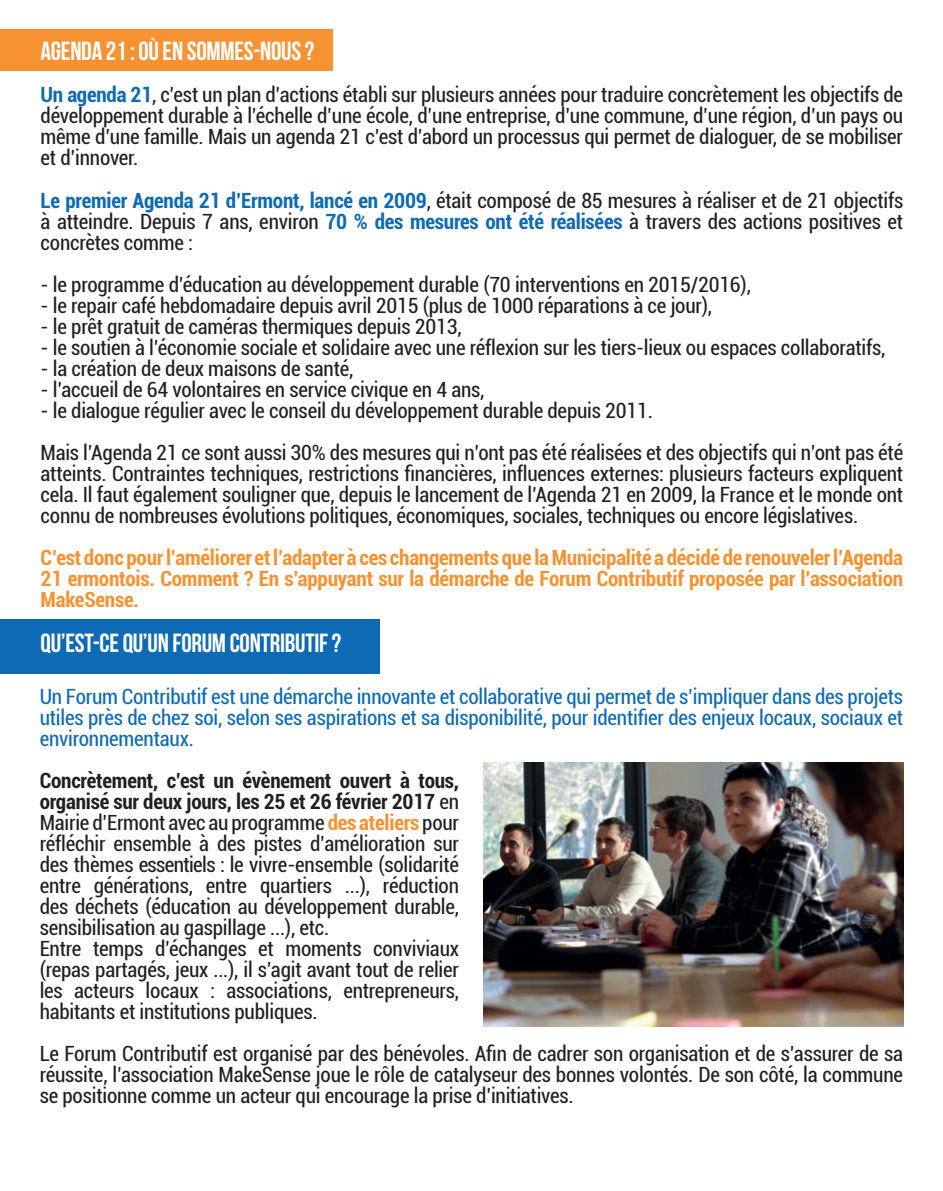
<style>
.page{position:relative;width:943px;height:1191px;background:#fff}
.page>*{position:absolute;margin:0;border:0;box-sizing:border-box;transform-origin:0 0}
.t1{font:26.25px "Bebas Neue";letter-spacing:-.01em;color:#fff}
.t2{font:condensed 21px/21px "Roboto";letter-spacing:-.01em;color:#231f20;text-align:justify}
.t3{font:condensed 21px/21px "Roboto";letter-spacing:-.01em;color:#0f6ab5;text-align:justify}
.t4{font:700 condensed 21px/21px "Roboto";letter-spacing:-.01em;color:#f69232;text-align:justify}
.s1{font-weight:700;color:#0f6ab5}
.s2{font-weight:700}
.s3{font-weight:700;color:#f69232}
</style>
<div class="page">
<div style="left:0;top:619px;width:379px;height:54px;background:#0f6ab5"></div>
<div style="left:0;top:29px;width:332px;height:41px;background:#f69232"></div>
<img style="left:484px;top:762px;width:419px;height:264px">
<p class="t1" style="left:41px;top:37px;width:275px">AGENDA 21 : OÙ EN SOMMES-NOUS ?</p>
<p class="t2" style="left:41px;top:84px;width:864px"><span class="s1">Un agenda 21</span>, c’est un plan d’actions établi sur plusieurs années pour traduire concrètement les objectifs de développement durable à l’échelle d’une école, d’une entreprise, d’une commune, d’une région, d’un pays ou même d’une famille. Mais un agenda 21 c’est d’abord un processus qui permet de dialoguer, de se mobiliser et d’innover.</p>
<p class="t2" style="left:41px;top:189px;width:864px"><span class="s1">Le premier Agenda 21 d’Ermont, lancé en 2009</span>, était composé de 85 mesures à réaliser et de 21 objectifs à atteindre. Depuis 7 ans, environ <span class="s1">70 % des mesures ont été réalisées</span> à travers des actions positives et concrètes comme :</p>
<p class="t2" style="left:41px;top:273px;width:711px">- le programme d’éducation au développement durable (70 interventions en 2015/2016),</p>
<p class="t2" style="left:41px;top:294px;width:673px">- le repair café hebdomadaire depuis avril 2015 (plus de 1000 réparations à ce jour),</p>
<p class="t2" style="left:41px;top:315px;width:422px">- le prêt gratuit de caméras thermiques depuis 2013,</p>
<p class="t2" style="left:41px;top:336px;width:846px">- le soutien à l’économie sociale et solidaire avec une réflexion sur les tiers-lieux ou espaces collaboratifs,</p>
<p class="t2" style="left:41px;top:357px;width:314px">- la création de deux maisons de santé,</p>
<p class="t2" style="left:41px;top:378px;width:445px">- l’accueil de 64 volontaires en service civique en 4 ans,</p>
<p class="t2" style="left:41px;top:388px;width:864px;line-height:42px">- le dialogue régulier avec le conseil du développement durable depuis 2011.<br>Mais l’Agenda 21 ce sont aussi 30% des mesures qui n’ont pas été réalisées et des objectifs qui n’ont pas été</p>
<p class="t2" style="left:41px;top:462px;width:864px">atteints. Contraintes techniques, restrictions financières, influences externes: plusieurs facteurs expliquent cela. Il faut également souligner que, depuis le lancement de l’Agenda 21 en 2009, la France et le monde ont connu de nombreuses évolutions politiques, économiques, sociales, techniques ou encore législatives.</p>
<p class="t4" style="left:41px;top:546px;width:864px">C’est donc pour l’améliorer et l’adapter à ces changements que la Municipalité a décidé de renouveler l’Agenda 21 ermontois. Comment ? En s’appuyant sur la démarche de Forum Contributif proposée par l’association MakeSense.</p>
<p class="t1" style="left:41px;top:628px;width:302px">QU’EST-CE QU’UN FORUM CONTRIBUTIF ?</p>
<p class="t3" style="left:40px;top:685px;width:865px">Un Forum Contributif est une démarche innovante et collaborative qui permet de s’impliquer dans des projets utiles près de chez soi, selon ses aspirations et sa disponibilité, pour identifier des enjeux locaux, sociaux et environnementaux.</p>
<p class="t2" style="left:40px;top:769px;width:421px;text-align:left"><span class="s2">Concrètement, c’est un évènement ouvert à tous, organisé sur deux jours, les 25 et 26 février 2017</span> en Mairie d’Ermont avec au programme <span class="s3">des ateliers</span> pour réfléchir ensemble à des pistes d’amélioration sur des thèmes essentiels : le vivre-ensemble (solidarité entre générations, entre quartiers ...), réduction des déchets (éducation au développement durable, sensibilisation au gaspillage ...), etc.<br>Entre temps d’échanges et moments conviviaux (repas partagés, jeux ...), il s’agit avant tout de relier les acteurs locaux : associations, entrepreneurs, habitants et institutions publiques.</p>
<p class="t2" style="left:40px;top:1042px;width:865px">Le Forum Contributif est organisé par des bénévoles. Afin de cadrer son organisation et de s’assurer de sa réussite, l’association MakeSense joue le rôle de catalyseur des bonnes volontés. De son côté, la commune se positionne comme un acteur qui encourage la prise d’initiatives.</p>
</div>
